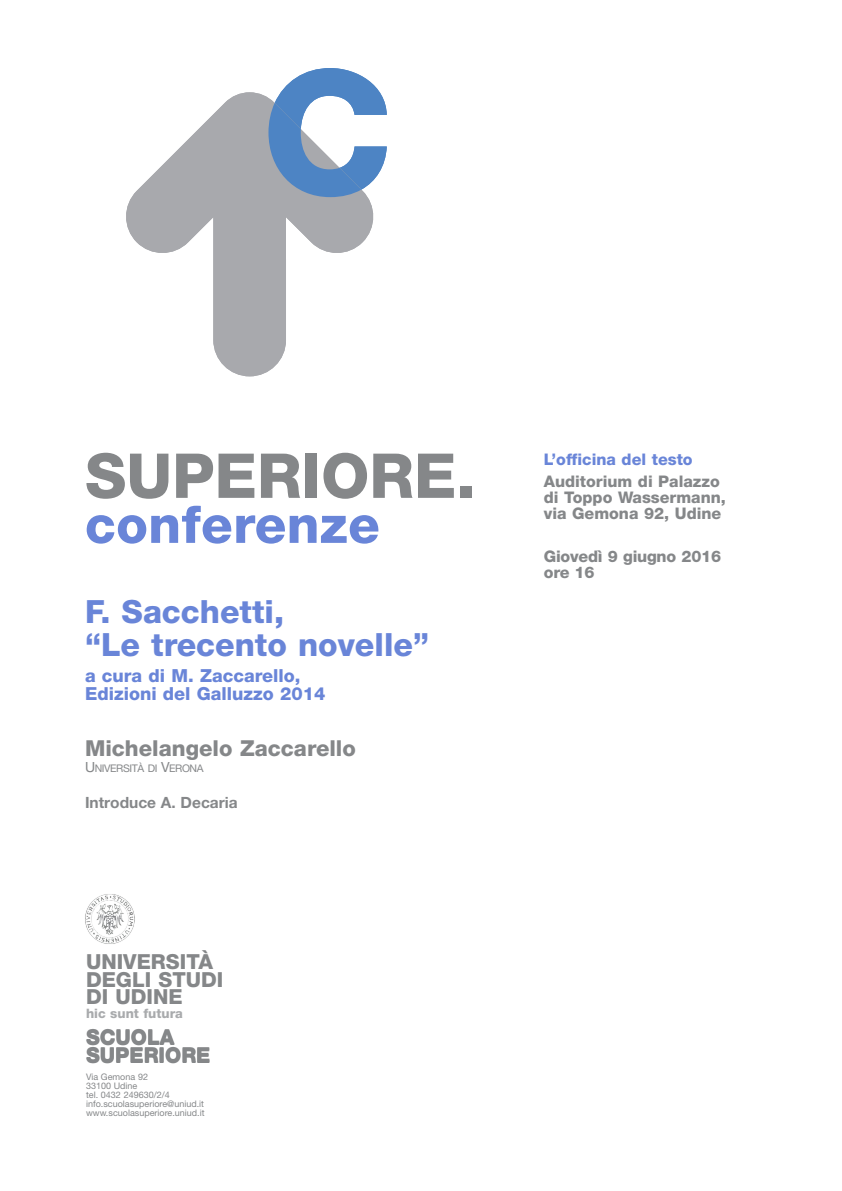
<style>
.page{position:relative;width:842px;height:1191px;background:#fff}
.page>*{position:absolute;margin:0;border:0;box-sizing:border-box;transform-origin:0 0}
.t1{font:800 61.9px "Helvetica Neue";color:#858789}
.t2{font:800 52px "Helvetica Neue";letter-spacing:.005em;color:#6985d8}
.t3{font:800 32px/33px "Helvetica Neue";color:#6985d8}
.t4{font:800 22px "Helvetica Neue";color:#858789}
.t5{font:800 20.7px/17.5px "Helvetica Neue";color:#858789}
.t6{font:800 18px/18px "Helvetica Neue";color:#6985d8}
.t7{font:800 16px/16px "Helvetica Neue";color:#858789}
.t8{font:800 16px "Helvetica Neue";color:#6985d8}
.t9{font:700 15.5px "Helvetica Neue";color:#858789}
.t10{font:800 13px "Helvetica Neue";color:#a9abad}
.t11{font:10.5px "Helvetica Neue";letter-spacing:-.035em;color:#858789}
.t12{font:9px/9px "Helvetica Neue";color:#858789}
.s1{font-size:14px}
</style>
<div class="page">
<img style="left:85px;top:894px;width:50px;height:50px">
<svg style="left:126px;top:92px;width:248px;height:284px"></svg>
<svg style="left:268px;top:68px;width:119px;height:129px"></svg>
<h1 class="t1" style="left:85px;top:453px;width:392px">SUPERIORE.</h1>
<h2 class="t2" style="left:85px;top:506px;width:296px">conferenze</h2>
<h3 class="t3" style="left:85px;top:598px;width:345px">F. Sacchetti,<br>“Le trecento novelle”</h3>
<h3 class="t6" style="left:85px;top:668px;width:242px">a cura di M. Zaccarello,<br>Edizioni del Galluzzo 2014</h3>
<h3 class="t4" style="left:85px;top:740px;width:272px">Michelangelo Zaccarello</h3>
<p class="t11" style="left:85px;top:764px;width:120px"><span class="s1">U</span>NIVERSITÀ DI <span class="s1">V</span>ERONA</p>
<h3 class="t9" style="left:85px;top:797px;width:154px">Introduce A. Decaria</h3>
<h3 class="t5" style="left:86px;top:955px;width:139px">UNIVERSITÀ<br>DEGLI STUDI<br>DI UDINE</h3>
<h3 class="t10" style="left:86px;top:1009px;width:98px">hic sunt futura</h3>
<h3 class="t5" style="left:86px;top:1029px;width:126px">SCUOLA<br>SUPERIORE</h3>
<p class="t12" style="left:86px;top:1072px;width:120px">Via Gemona 92<br>33100 Udine<br>tel. 0432 249630/2/4 info.scuolasuperiore@uniud.it www.scuolasuperiore.uniud.it</p>
<h3 class="t8" style="left:544px;top:454px;width:150px">L’officina del testo</h3>
<h3 class="t7" style="left:544px;top:474px;width:184px">Auditorium di Palazzo di Toppo Wassermann, via Gemona 92, Udine</h3>
<h3 class="t7" style="left:544px;top:550px;width:179px">Giovedì 9 giugno 2016 ore 16</h3>
</div>
